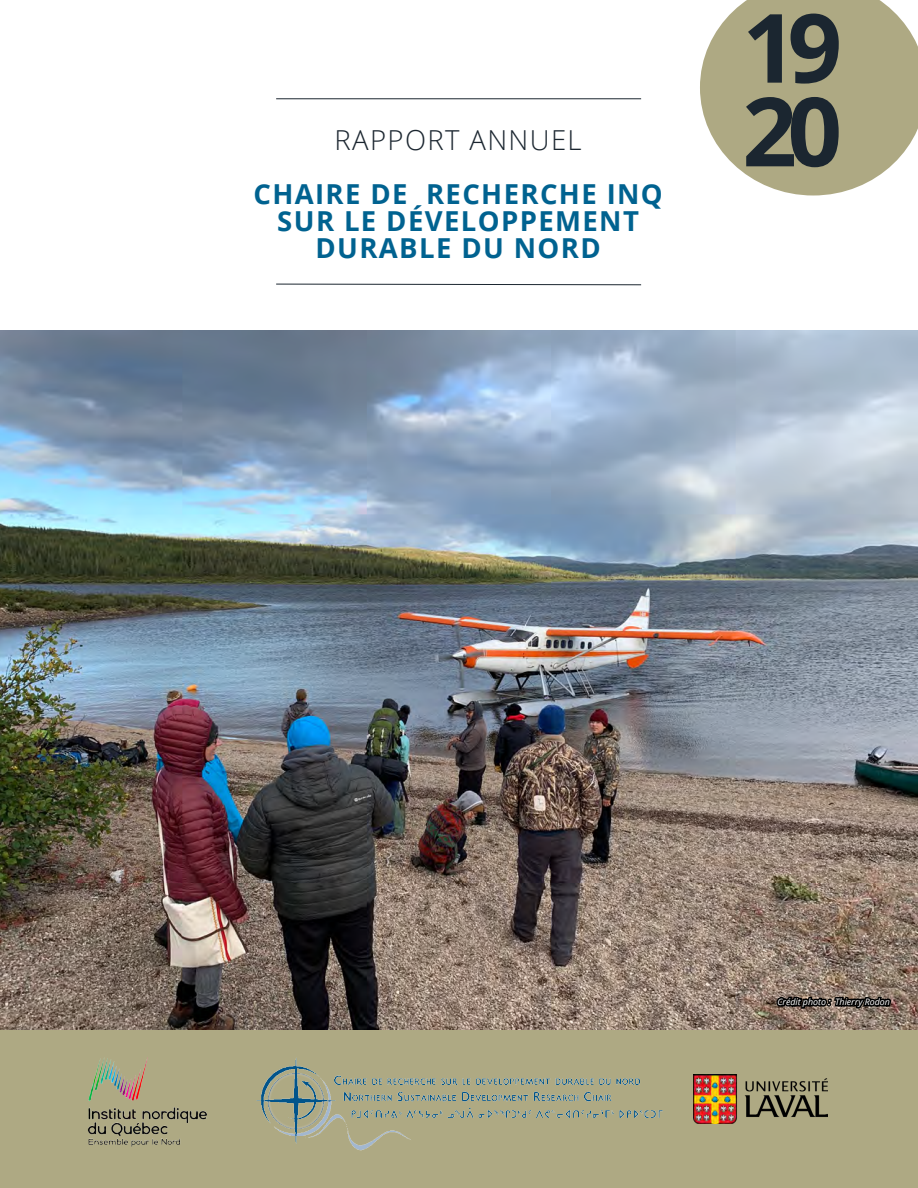
<style>
.page{position:relative;width:918px;height:1188px;background:#fff}
.page>*{position:absolute;margin:0;border:0;box-sizing:border-box;transform-origin:0 0}
.t1{font:700 95.7px/83.7px "Open Sans";color:#1b2630}
.t2{font:700 27.45px/27px "Open Sans";letter-spacing:.05em;color:#006290;text-align:center}
.t3{font:300 27.45px "Open Sans";letter-spacing:.05em;color:#1b2630}
.t4{font:italic 8.85px "Open Sans";color:#fff}
</style>
<div class="page">
<img style="left:0;top:331px;width:918px;height:700px">
<hr style="left:276px;top:98px;width:365px;height:1px;background:#1b2630">
<svg style="left:276px;top:283px;width:366px;height:2px"></svg>
<svg style="left:700px;top:0;width:218px;height:196px"></svg>
<div style="left:0;top:1031px;width:918px;height:157px;background:#aea983"></div>
<img style="left:88px;top:1057px;width:119px;height:89px">
<img style="left:694px;top:1074px;width:133px;height:49px">
<img style="left:256px;top:1058px;width:407px;height:93px">
<svg style="left:774px;top:972px;width:119px;height:59px;background:#817063"></svg>
<p class="t3" style="left:335px;top:121px;width:249px">RAPPORT ANNUEL</p>
<p class="t2" style="left:253px;top:180px;width:411px">CHAIRE DE RECHERCHE INQ<br>SUR LE DÉVELOPPEMENT<br>DURABLE DU NORD</p>
<h1 class="t1" style="left:742px;top:4px;width:101px">19<br>20</h1>
<p class="t4" style="left:777px;top:996px;width:114px">Crédit photo : Thierry Rodon</p>
</div>
